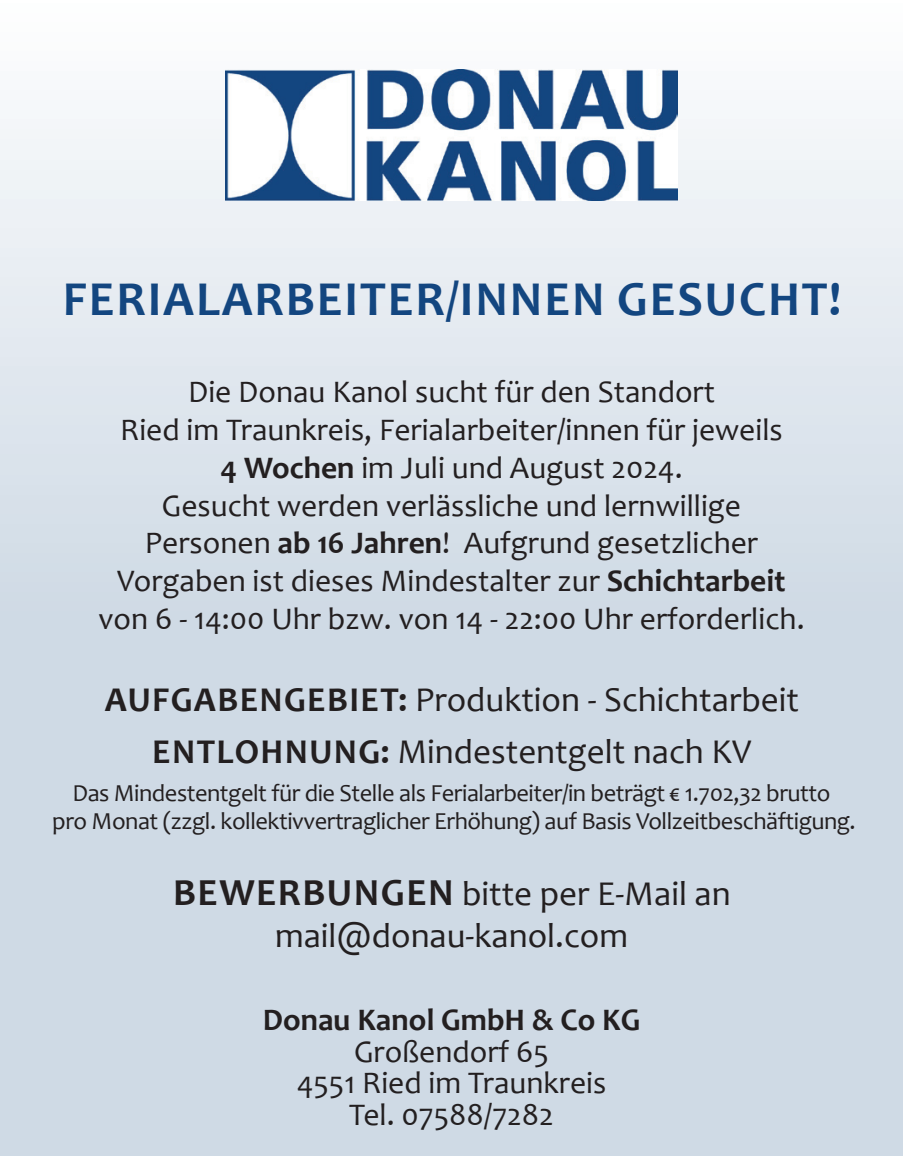
<style>
.page{position:relative;width:903px;height:1156px;background:#fff}
.page>*{position:absolute;margin:0;border:0;box-sizing:border-box;transform-origin:0 0}
.t1{font:700 49px "Candara";letter-spacing:.04em;color:#134680}
.t2{font:35px/51.8px "Candara";color:#231f20;text-align:center}
.t3{font:31.5px/37.8px "Candara";color:#231f20;text-align:center}
.t4{font:700 31.5px "Candara";color:#231f20}
.t5{font:24.5px/28px "Candara";letter-spacing:-.02em;color:#231f20;text-align:center}
.s1{font-weight:700}
.s2{font-weight:700;font-size:38.5px}
</style>
<div class="page">
<div style="left:0;top:0;width:903px;height:1155px;background:linear-gradient(to bottom,#f3f6f8,#c3d1df)"></div>
<img style="left:226px;top:70px;width:451px;height:130px">
<h1 class="t1" style="left:63px;top:268px;width:780px">FERIALARBEITER/INNEN GESUCHT!</h1>
<p class="t3" style="left:98px;top:372px;width:707px">Die Donau Kanol sucht für den Standort<br>Ried im Traunkreis, Ferialarbeiter/innen für jeweils<br><span class="s1">4 Wochen</span> im Juli und August 2024.<br>Gesucht werden verlässliche und lernwillige Personen <span class="s1">ab 16 Jahren</span>! Aufgrund gesetzlicher Vorgaben ist dieses Mindestalter zur <span class="s1">Schichtarbeit </span>von 6 - 14:00 Uhr bzw. von 14 - 22:00 Uhr erforderlich.</p>
<p class="t2" style="left:105px;top:673px;width:696px"><span class="s1">AUFGABENGEBIET:</span> Produktion - Schichtarbeit<br><span class="s1">ENTLOHNUNG:</span> Mindestentgelt nach KV</p>
<p class="t5" style="left:52px;top:778px;width:805px">Das Mindestentgelt für die Stelle als Ferialarbeiter/in beträgt € 1.702,32 brutto<br>pro Monat (zzgl. kollektivvertraglicher Erhöhung) auf Basis Vollzeitbeschäftigung.</p>
<p class="t2" style="left:173px;top:871px;width:559px;line-height:42px"><span class="s2">BEWERBUNGEN</span> bitte per E-Mail an mail@donau-kanol.com</p>
<p class="t4" style="left:263px;top:1000px;width:379px">Donau Kanol GmbH &amp; Co KG</p>
<p class="t3" style="left:297px;top:1035px;width:311px;line-height:31.5px">Großendorf 65<br>4551 Ried im Traunkreis<br>Tel. 07588/7282</p>
</div>
